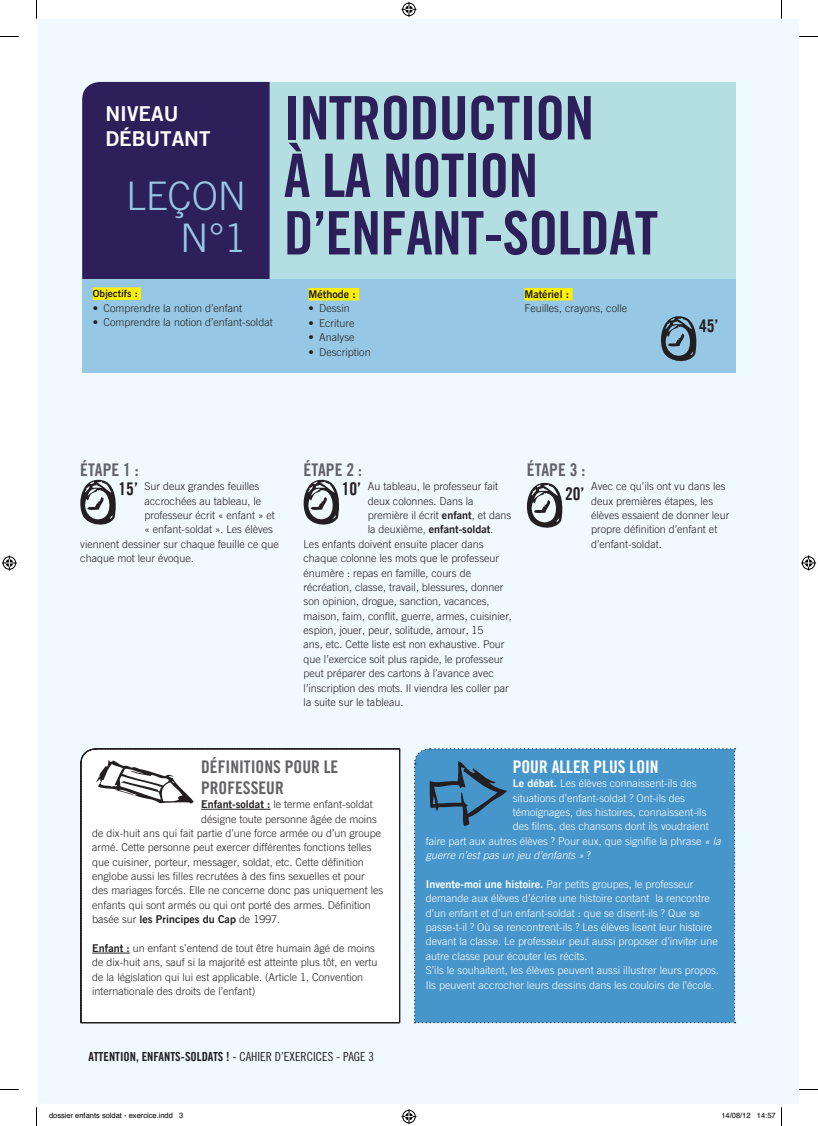
<style>
.page{position:relative;width:818px;height:1126px;background:#fff}
.page>*{position:absolute;margin:0;border:0;box-sizing:border-box;transform-origin:0 0}
.t1{font:60px/57.5px "Amnesty Trade Gothic Bd Cn 20";letter-spacing:-.015em;color:#2d205a}
.t2{font:300 39.25px/42.5px "Amnesty Trade Gothic";color:#96c8e5;text-align:right}
.t3{font:20.5px/24.6px "Amnesty Trade Gothic Bd 2";color:#fff}
.t4{font:17.5px/21px "Amnesty Trade Gothic Bd Cn 20";color:#636366}
.t5{font:17.5px "Amnesty Trade Gothic Bd Cn 20";color:#fff}
.t6{font:17.5px "Amnesty Trade Gothic Bd Cn 20";color:#231f20}
.t7{font:12.5px "Amnesty Trade Gothic Bd Cn 20";color:#231f20}
.t8{font:300 10.75px/14.4px "Amnesty Trade Gothic";color:#231f20}
.t9{font:300 10.75px/14.4px "Amnesty Trade Gothic";color:#fff}
.t10{font:10.75px "Amnesty Trade Gothic Bd 2";color:#231f20}
.t11{font:italic 300 10.75px "Amnesty Trade Gothic";color:#fff}
.t12{font:10px "Amnesty Trade Gothic Bd 2";color:#231f20}
.t13{font:7.5px "Helvetica";color:#000}
.s1{font-family:"Amnesty Trade Gothic Bd Cn 20";font-weight:400;font-size:17.5px}
.s2{font-family:"Amnesty Trade Gothic Bd 2";font-weight:400}
.s3{font-family:"Amnesty Trade Gothic";font-weight:300}
.s4{font-family:"Amnesty Trade Gothic Cn 18"}
.s5{font-style:italic}
.s6{font-style:normal}
</style>
<div class="page">
<div style="left:38px;top:19px;width:760px;height:1084px;background:#f0f9fd"></div>
<div style="left:89px;top:1051px;width:140px;height:10px;background:#f0f9fd"></div>
<div style="left:229px;top:1051px;width:144px;height:9px;background:#f0f9fd"></div>
<div style="left:269px;top:82px;width:466px;height:197px;background:#b4dfe2"></div>
<svg style="left:80px;top:479px;width:36px;height:45px"></svg>
<svg style="left:303px;top:479px;width:36px;height:45px"></svg>
<svg style="left:526px;top:483px;width:36px;height:44px"></svg>
<div style="left:82px;top:82px;width:187px;height:197px;background:#2d205a"></div>
<div style="left:82px;top:279px;width:653px;height:93px;background:#96c8e5"></div>
<div style="left:93px;top:287px;width:48px;height:13px;background:#fff101"></div>
<div style="left:308px;top:288px;width:51px;height:12px;background:#fff101"></div>
<div style="left:524px;top:288px;width:48px;height:12px;background:#fff101"></div>
<svg style="left:660px;top:316px;width:36px;height:45px"></svg>
<div style="left:413px;top:747px;width:322px;height:276px;background:#4796cb"></div>
<svg style="left:80px;top:748px;width:320px;height:275px"></svg>
<svg style="left:0;top:36px;width:19px;height:1px"></svg>
<svg style="left:798px;top:36px;width:19px;height:1px"></svg>
<svg style="left:0;top:1089px;width:19px;height:1px"></svg>
<svg style="left:798px;top:1088px;width:19px;height:2px"></svg>
<svg style="left:36px;top:0;width:1px;height:19px"></svg>
<svg style="left:36px;top:1107px;width:1px;height:18px"></svg>
<svg style="left:401px;top:2px;width:15px;height:15px"></svg>
<svg style="left:401px;top:1109px;width:15px;height:14px"></svg>
<svg style="left:2px;top:555px;width:15px;height:15px"></svg>
<svg style="left:801px;top:555px;width:14px;height:15px"></svg>
<h3 class="t3" style="left:105px;top:101px;width:106px">NIVEAU<br>DÉBUTANT</h3>
<h2 class="t2" style="left:126px;top:174px;width:122px">LEÇON<br>N°1</h2>
<p class="t12" style="left:93px;top:287px;width:46px">Objectifs :</p>
<p class="t8" style="left:93px;top:300px;width:151px">• Comprendre la notion d’enfant</p>
<p class="t8" style="left:93px;top:315px;width:181px">• Comprendre la notion d’enfant-soldat</p>
<h1 class="t1" style="left:283px;top:89px;width:375px">INTRODUCTION<br>À LA NOTION<br>D’ENFANT-SOLDAT</h1>
<p class="t10" style="left:308px;top:287px;width:49px">Méthode :</p>
<p class="t8" style="left:308px;top:301px;width:43px">• Dessin</p>
<p class="t8" style="left:308px;top:315px;width:47px">• Ecriture</p>
<p class="t8" style="left:308px;top:330px;width:47px">• Analyse</p>
<p class="t8" style="left:308px;top:344px;width:63px">• Description</p>
<p class="t10" style="left:524px;top:287px;width:46px">Matériel :</p>
<p class="t8" style="left:524px;top:301px;width:104px">Feuilles, crayons, colle</p>
<h3 class="t6" style="left:698px;top:315px;width:21px">45’</h3>
<h3 class="t4" style="left:80px;top:459px;width:60px">ÉTAPE 1 :</h3>
<p class="t8" style="left:118px;top:479px;width:142px"><span class="s1">15’</span> Sur deux grandes feuilles</p>
<p class="t8" style="left:144px;top:493px;width:118px">accrochées au tableau, le</p>
<p class="t8" style="left:144px;top:508px;width:132px">professeur écrit « enfant » et</p>
<p class="t8" style="left:144px;top:522px;width:130px">« enfant-soldat ». Les élèves</p>
<p class="t8" style="left:80px;top:536px;width:200px">viennent dessiner sur chaque feuille ce que</p>
<p class="t8" style="left:80px;top:551px;width:115px">chaque mot leur évoque.</p>
<h3 class="t4" style="left:303px;top:459px;width:60px">ÉTAPE 2 :</h3>
<p class="t8" style="left:367px;top:479px;width:145px;text-indent:-26px"><span class="s1">10’</span> Au tableau, le professeur fait deux colonnes. Dans la première il écrit <span class="s2">enfant</span>, et dans</p>
<p class="t10" style="left:367px;top:523px;width:127px"><span class="s3">la deuxième,</span> enfant-soldat<span class="s3">.</span></p>
<p class="t8" style="left:303px;top:536px;width:210px">Les enfants doivent ensuite placer dans chaque colonne les mots que le professeur énumère : repas en famille, cours de récréation, classe, travail, blessures, donner son opinion, drogue, sanction, vacances, maison, faim, conflit, guerre, armes, cuisinier, espion, jouer, peur, solitude, amour, 15<br>ans, etc. Cette liste est non exhaustive. Pour que l’exercice soit plus rapide, le professeur peut préparer des cartons à l’avance avec l’inscription des mots. Il viendra les coller par la suite sur le tableau.</p>
<h3 class="t4" style="left:526px;top:459px;width:60px">ÉTAPE 3 :</h3>
<h3 class="t6" style="left:564px;top:483px;width:21px">20’</h3>
<p class="t8" style="left:590px;top:479px;width:139px">Avec ce qu’ils ont vu dans les deux premières étapes, les élèves essaient de donner leur propre définition d’enfant et d’enfant-soldat.</p>
<h3 class="t4" style="left:201px;top:755px;width:139px">DÉFINITIONS POUR LE<br>PROFESSEUR</h3>
<p class="t8" style="left:201px;top:797px;width:173px"><span class="s2">Enfant-soldat :</span> le terme enfant-soldat</p>
<p class="t8" style="left:201px;top:811px;width:177px">désigne toute personne âgée de moins</p>
<p class="t8" style="left:92px;top:825px;width:290px">de dix-huit ans qui fait partie d’une force armée ou d’un groupe</p>
<p class="t8" style="left:92px;top:840px;width:280px">armé. Cette personne peut exercer différentes fonctions telles</p>
<p class="t8" style="left:92px;top:854px;width:273px">que cuisiner, porteur, messager, soldat, etc. Cette définition</p>
<p class="t8" style="left:92px;top:868px;width:274px">englobe aussi les filles recrutées à des fins sexuelles et pour</p>
<p class="t8" style="left:92px;top:883px;width:292px">des mariages forcés. Elle ne concerne donc pas uniquement les</p>
<p class="t8" style="left:92px;top:897px;width:280px">enfants qui sont armés ou qui ont porté des armes. Définition</p>
<p class="t10" style="left:92px;top:912px;width:189px"><span class="s3">basée sur</span> les Principes du Cap <span class="s3">de 1997.</span></p>
<p class="t8" style="left:92px;top:940px;width:286px"><span class="s2">Enfant :</span> un enfant s’entend de tout être humain âgé de moins de dix-huit ans, sauf si la majorité est atteinte plus tôt, en vertu de la législation qui lui est applicable. (Article 1, Convention internationale des droits de l’enfant)</p>
<p class="t7" style="left:89px;top:1048px;width:287px">ATTENTION, ENFANTS-SOLDATS ! <span class="s4">- CAHIER D’EXERCICES - PAGE 3</span></p>
<h3 class="t5" style="left:512px;top:755px;width:147px">POUR ALLER PLUS LOIN</h3>
<p class="t9" style="left:512px;top:776px;width:185px"><span class="s2">Le débat.</span> Les élèves connaissent-ils des</p>
<p class="t9" style="left:512px;top:790px;width:174px">situations d’enfant-soldat ? Ont-ils des</p>
<p class="t9" style="left:512px;top:804px;width:195px">témoignages, des histoires, connaissent-ils</p>
<p class="t9" style="left:512px;top:819px;width:197px">des films, des chansons dont ils voudraient</p>
<p class="t9" style="left:425px;top:833px;width:296px">faire part aux autres élèves ? Pour eux, que signifie la phrase <span class="s5">« la</span></p>
<p class="t11" style="left:425px;top:848px;width:166px">guerre n’est pas un jeu d’enfants » <span class="s6">?</span></p>
<p class="t9" style="left:425px;top:876px;width:294px"><span class="s2">Invente-moi une histoire.</span> Par petits groupes, le professeur demande aux élèves d’écrire une histoire contant la rencontre d’un enfant et d’un enfant-soldat : que se disent-ils ? Que se passe-t-il ? Où se rencontrent-ils ? Les élèves lisent leur histoire devant la classe. Le professeur peut aussi proposer d’inviter une autre classe pour écouter les récits.<br>S’ils le souhaitent, les élèves peuvent aussi illustrer leurs propos.<br>Ils peuvent accrocher leurs dessins dans les couloirs de l’école.</p>
<p class="t13" style="left:49px;top:1109px;width:136px">dossier enfants soldat - exercice.indd 3</p>
<p class="t13" style="left:721px;top:1109px;width:56px">14/08/12 14:57</p>
</div>
